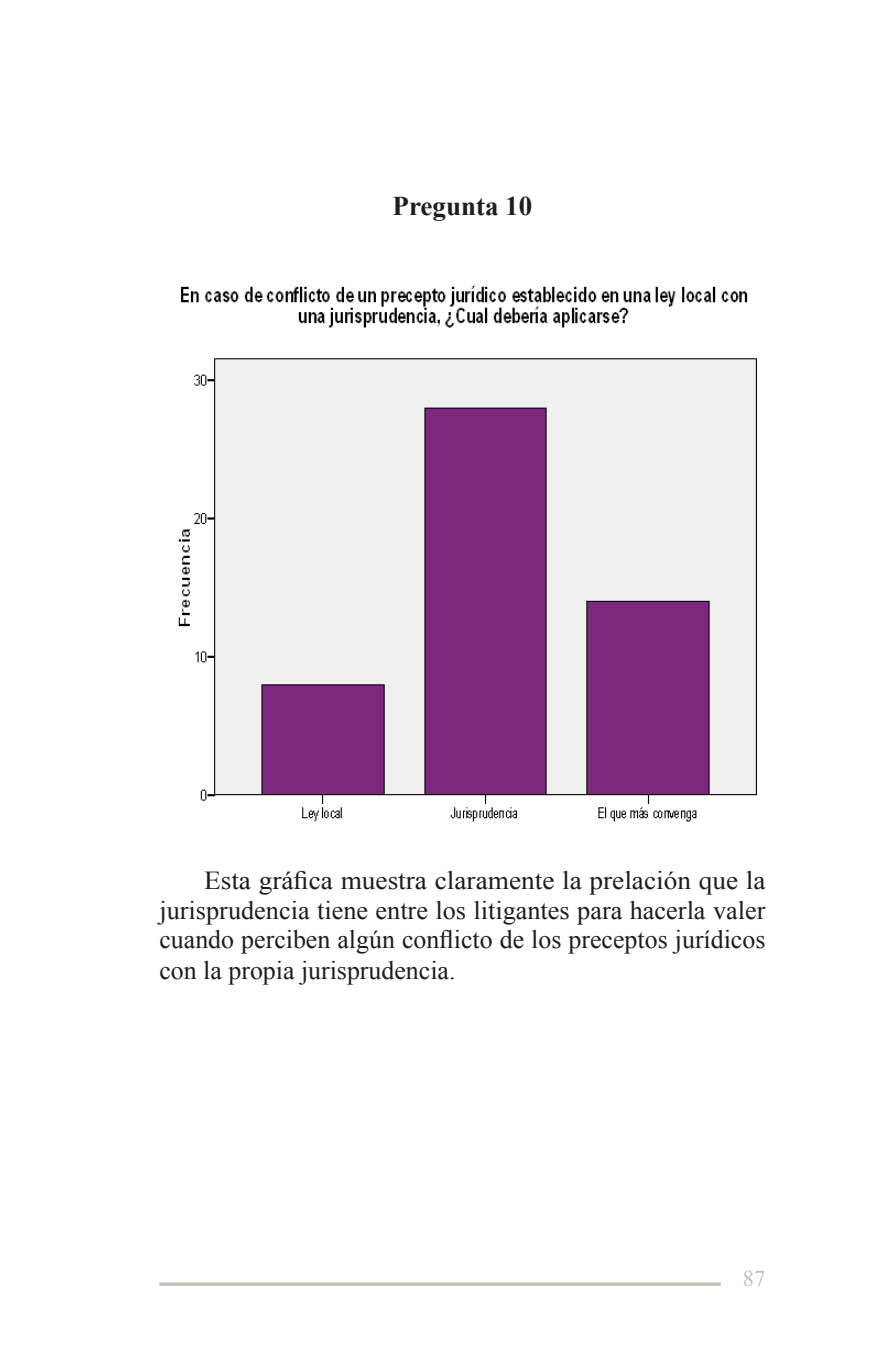
<style>
.page{position:relative;width:893px;height:1372px;background:#fff}
.page>*{position:absolute;margin:0;border:0;box-sizing:border-box;transform-origin:0 0}
.t1{font:700 27px "Times New Roman";color:#1d1d1b}
.t2{font:25.88px/29.9px "Times New Roman";color:#1d1d1b;text-align:justify;scale:1.05 1}
.t3{font:22.5px "Times New Roman";color:#c4bfb7}
</style>
<div class="page">
<hr style="left:159px;top:1282px;width:562px;height:3px;background:#c4bfb7">
<img style="left:178px;top:285px;width:579px;height:537px">
<p class="t1" style="left:393px;top:187px;width:141px">Pregunta 10</p>
<p class="t2" style="left:159px;top:865px;width:579px;text-indent:45px">Esta gráfica muestra claramente la prelación que la jurisprudencia tiene entre los litigantes para hacerla valer cuando perciben algún conflicto de los preceptos jurídicos con la propia jurisprudencia.</p>
<p class="t3" style="left:743px;top:1262px;width:24px">87</p>
</div>
